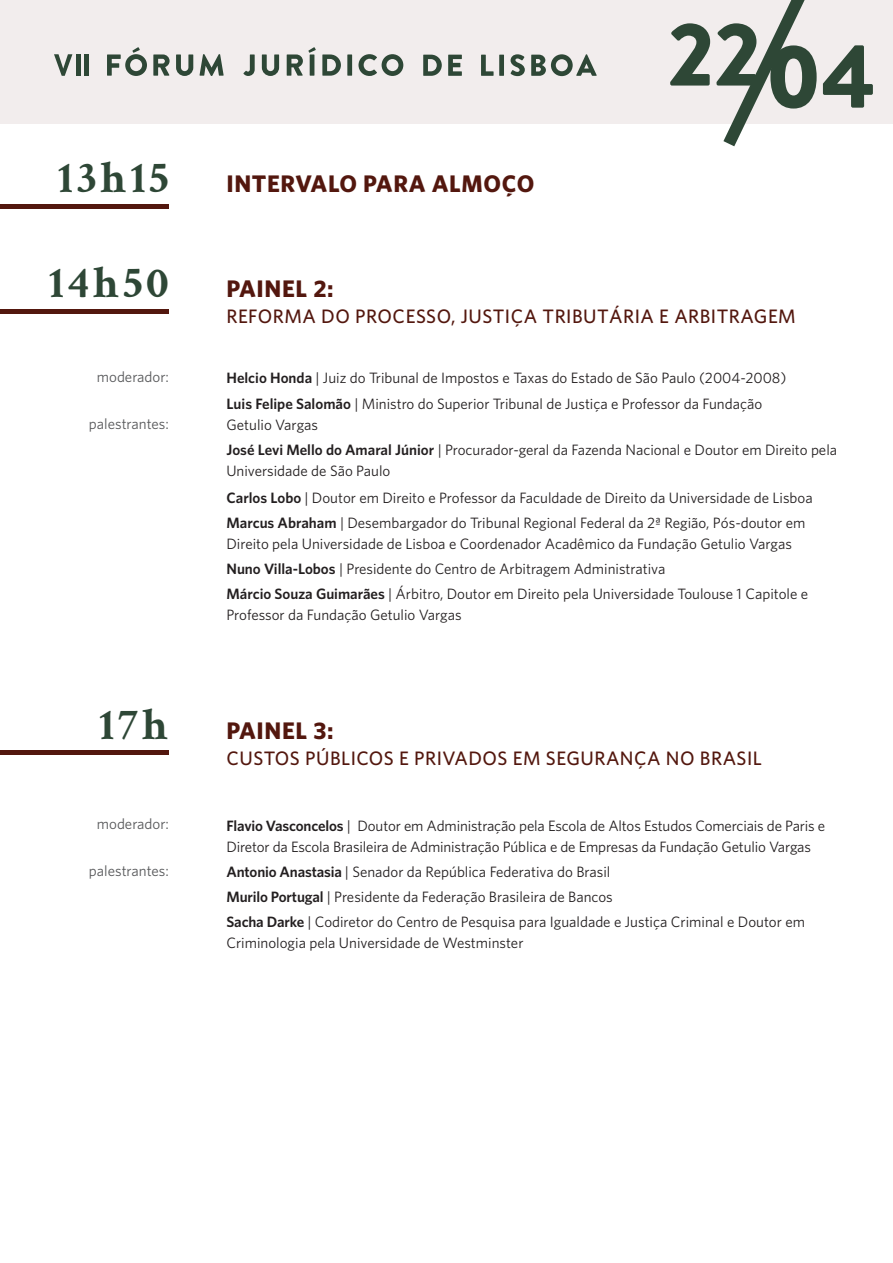
<style>
.page{position:relative;width:893px;height:1263px;background:#fff}
.page>*{position:absolute;margin:0;border:0;box-sizing:border-box;transform-origin:0 0}
.t1{font:900 90.15px "Brandon Grotesque";color:#2e4736}
.t2{font:700 45px "Crimson Text";letter-spacing:.075em;color:#2e4736}
.t3{font:700 24px "Whitney";letter-spacing:.025em;color:#53170e}
.t4{font:500 19.5px "Whitney";letter-spacing:.025em;color:#53170e}
.t5{font:15px/21px "Whitney";color:#231f20}
.t6{font:15px "Whitney";color:#57585a}
.s1{font-weight:600}
</style>
<div class="page">
<div style="left:0;top:0;width:893px;height:123px;background:#f2eded"></div>
<svg style="left:713px;top:0;width:107px;height:147px"></svg>
<svg style="left:107px;top:47px;width:40px;height:29px"></svg>
<svg style="left:153px;top:54px;width:17px;height:22px"></svg>
<svg style="left:176px;top:54px;width:17px;height:22px"></svg>
<svg style="left:199px;top:54px;width:25px;height:22px"></svg>
<svg style="left:243px;top:54px;width:12px;height:22px"></svg>
<svg style="left:262px;top:54px;width:17px;height:22px"></svg>
<svg style="left:287px;top:47px;width:29px;height:29px"></svg>
<svg style="left:322px;top:54px;width:19px;height:22px"></svg>
<div style="left:347px;top:54px;width:5px;height:22px;background:#2e4736"></div>
<svg style="left:358px;top:54px;width:45px;height:22px"></svg>
<svg style="left:423px;top:55px;width:19px;height:21px"></svg>
<svg style="left:448px;top:55px;width:14px;height:21px"></svg>
<svg style="left:481px;top:55px;width:13px;height:21px"></svg>
<div style="left:499px;top:55px;width:5px;height:21px;background:#2e4736"></div>
<svg style="left:510px;top:54px;width:15px;height:22px"></svg>
<svg style="left:531px;top:54px;width:66px;height:22px"></svg>
<svg style="left:54px;top:54px;width:18px;height:22px"></svg>
<hr style="left:76px;top:54px;width:4px;height:22px;background:#2e4736">
<hr style="left:84px;top:54px;width:4px;height:22px;background:#2e4736">
<hr style="left:0;top:309px;width:169px;height:4px;background:#53170e">
<hr style="left:0;top:204px;width:169px;height:4px;background:#53170e">
<hr style="left:0;top:751px;width:169px;height:4px;background:#53170e">
<p class="t2" style="left:58px;top:150px;width:112px">13h15</p>
<p class="t2" style="left:49px;top:256px;width:121px">14h50</p>
<p class="t6" style="left:97px;top:368px;width:74px">moderador:</p>
<p class="t6" style="left:89px;top:415px;width:81px">palestrantes:</p>
<p class="t2" style="left:99px;top:697px;width:71px">17h</p>
<p class="t6" style="left:97px;top:815px;width:74px">moderador:</p>
<p class="t6" style="left:89px;top:862px;width:81px">palestrantes:</p>
<p class="t3" style="left:226px;top:169px;width:310px">INTERVALO PARA ALMOÇO</p>
<p class="t1" style="left:668px;top:-9px;width:94px">22</p>
<p class="t1" style="left:765px;top:13px;width:112px">04</p>
<p class="t3" style="left:226px;top:274px;width:109px">PAINEL 2:</p>
<p class="t4" style="left:226px;top:304px;width:571px">REFORMA DO PROCESSO, JUSTIÇA TRIBUTÁRIA E ARBITRAGEM</p>
<p class="t5" style="left:226px;top:367px;width:561px"><span class="s1">Helcio Honda</span> | Juiz do Tribunal de Impostos e Taxas do Estado de São Paulo (2004-2008)</p>
<p class="t5" style="left:226px;top:393px;width:537px"><span class="s1">Luis Felipe Salomão</span> | Ministro do Superior Tribunal de Justiça e Professor da Fundação<br>Getulio Vargas</p>
<p class="t5" style="left:226px;top:439px;width:612px"><span class="s1">José Levi Mello do Amaral Júnior</span> | Procurador-geral da Fazenda Nacional e Doutor em Direito pela<br>Universidade de São Paulo</p>
<p class="t5" style="left:226px;top:487px;width:588px"><span class="s1">Carlos Lobo</span> | Doutor em Direito e Professor da Faculdade de Direito da Universidade de Lisboa</p>
<p class="t5" style="left:226px;top:512px;width:580px"><span class="s1">Marcus Abraham</span> | Desembargador do Tribunal Regional Federal da 2ª Região, Pós-doutor em<br>Direito pela Universidade de Lisboa e Coordenador Acadêmico da Fundação Getulio Vargas</p>
<p class="t5" style="left:226px;top:558px;width:440px"><span class="s1">Nuno Villa-Lobos</span> | Presidente do Centro de Arbitragem Administrativa</p>
<p class="t5" style="left:226px;top:583px;width:583px"><span class="s1">Márcio Souza Guimarães</span> | Árbitro, Doutor em Direito pela Universidade Toulouse 1 Capitole e<br>Professor da Fundação Getulio Vargas</p>
<p class="t3" style="left:226px;top:716px;width:109px">PAINEL 3:</p>
<p class="t4" style="left:226px;top:746px;width:537px">CUSTOS PÚBLICOS E PRIVADOS EM SEGURANÇA NO BRASIL</p>
<p class="t5" style="left:226px;top:815px;width:600px"><span class="s1">Flavio Vasconcelos</span> | Doutor em Administração pela Escola de Altos Estudos Comerciais de Paris e<br>Diretor da Escola Brasileira de Administração Pública e de Empresas da Fundação Getulio Vargas</p>
<p class="t5" style="left:226px;top:861px;width:385px"><span class="s1">Antonio Anastasia</span> | Senador da República Federativa do Brasil</p>
<p class="t5" style="left:226px;top:886px;width:388px"><span class="s1">Murilo Portugal</span> | Presidente da Federação Brasileira de Bancos</p>
<p class="t5" style="left:226px;top:911px;width:580px"><span class="s1">Sacha Darke</span> | Codiretor do Centro de Pesquisa para Igualdade e Justiça Criminal e Doutor em<br>Criminologia pela Universidade de Westminster</p>
</div>
